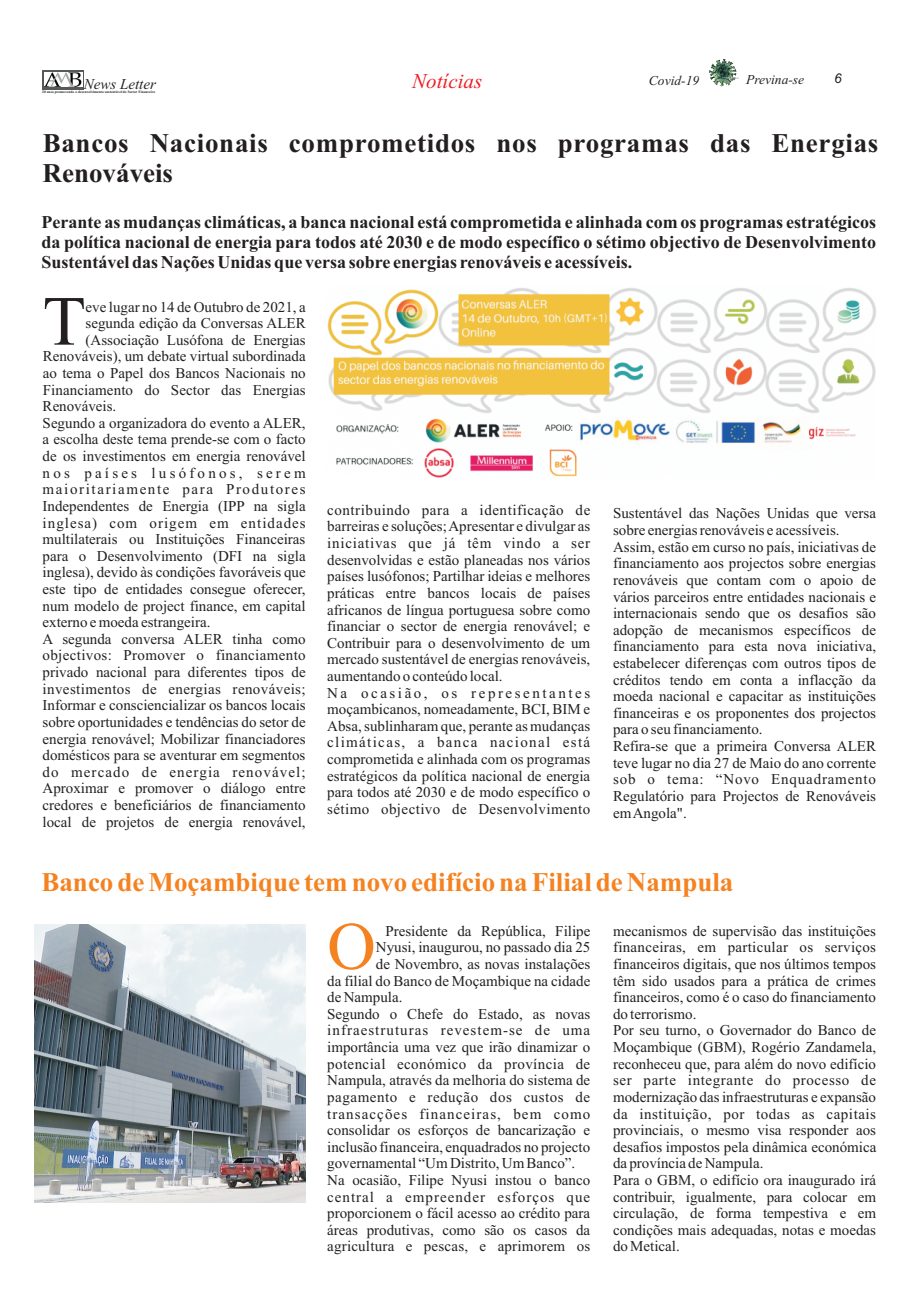
<style>
.page{position:relative;width:920px;height:1290px;background:#fff}
.page>*{position:absolute;margin:0;border:0;box-sizing:border-box;transform-origin:0 0}
.t1{font:70.35px "Times New Roman";color:#231f20}
.t2{font:67.35px "Times New Roman";color:#f58220}
.t3{font:700 27px/29.8px "Times New Roman";letter-spacing:.025em;color:#231f20}
.t4{font:700 27px "Times New Roman";color:#f58220}
.t5{font:italic 21px "Times New Roman";color:#ee1d23}
.t6{font:700 18px/20px "Times New Roman";color:#231f20;text-align:justify}
.t7{font:15px/16.6px "Times New Roman";color:#231f20}
.t8{font:15px "Times New Roman";letter-spacing:.025em;color:#231f20}
.t9{font:15px "Times New Roman";letter-spacing:.07em;color:#231f20}
.t10{font:15px "Times New Roman";letter-spacing:.065em;color:#231f20}
.t11{font:15px "Times New Roman";letter-spacing:.11em;color:#231f20}
.t12{font:15px "Times New Roman";letter-spacing:.075em;color:#231f20}
.t13{font:15px "Times New Roman";letter-spacing:.035em;color:#231f20}
.t14{font:15px "Times New Roman";letter-spacing:.215em;color:#231f20}
.t15{font:italic 15px "Times New Roman";color:#231f20}
.t16{font:italic 13.5px "Times New Roman";color:#231f20}
.t17{font:italic 13.5px "Arial";color:#231f20}
.t18{font:700 3.6px "Times New Roman";color:#231f20}
</style>
<div class="page">
<img style="left:709px;top:59px;width:29px;height:28px">
<div style="left:42px;top:70px;width:42px;height:19px;background:#57585a"></div>
<img style="left:44px;top:72px;width:39px;height:15px">
<img style="left:327px;top:288px;width:549px;height:190px">
<img style="left:35px;top:925px;width:271px;height:277px">
<p class="t15" style="left:84px;top:79px;width:74px">News Letter</p>
<p class="t18" style="left:42px;top:90px;width:114px">20 anos promovendo o desenvolvimento sustentável do Sector Financeiro</p>
<h3 class="t5" style="left:412px;top:74px;width:72px">Notícias</h3>
<p class="t16" style="left:649px;top:76px;width:52px">Covid-19</p>
<p class="t16" style="left:746px;top:75px;width:59px">Previna-se</p>
<p class="t17" style="left:834px;top:73px;width:9px">6</p>
<h3 class="t3" style="left:43px;top:131px;width:837px">Bancos Nacionais comprometidos nos programas das Energias<br>Renováveis</h3>
<p class="t6" style="left:41px;top:214px;width:836px">Perante as mudanças climáticas, a banca nacional está comprometida e alinhada com os programas estratégicos da política nacional de energia para todos até 2030 e de modo específico o sétimo objectivo de Desenvolvimento Sustentável das Nações Unidas que versa sobre energias renováveis e acessíveis.</p>
<p class="t7" style="left:86px;top:300px;width:222px">eve lugar no 14 de Outubro de 2021, a</p>
<h1 class="t1" style="left:43px;top:296px;width:44px">T</h1>
<p class="t7" style="left:86px;top:316px;width:222px">segunda edição da Conversas ALER</p>
<p class="t7" style="left:86px;top:333px;width:222px">(Associação Lusófona de Energias</p>
<p class="t7" style="left:43px;top:349px;width:265px">Renováveis), um debate virtual subordinada</p>
<p class="t7" style="left:43px;top:366px;width:265px">ao tema o Papel dos Bancos Nacionais no</p>
<p class="t7" style="left:43px;top:383px;width:265px">Financiamento do Sector das Energias</p>
<p class="t7" style="left:43px;top:399px;width:75px">Renováveis.</p>
<p class="t7" style="left:43px;top:416px;width:265px">Segundo a organizadora do evento a ALER,</p>
<p class="t7" style="left:43px;top:433px;width:265px">a escolha deste tema prende-se com o facto</p>
<p class="t7" style="left:43px;top:449px;width:265px">de os investimentos em energia renovável</p>
<p class="t14" style="left:43px;top:467px;width:265px">nos países lusófonos, serem</p>
<p class="t11" style="left:43px;top:484px;width:265px">maioritariamente para Produtores</p>
<p class="t7" style="left:43px;top:499px;width:265px">Independentes de Energia (IPP na sigla</p>
<p class="t10" style="left:43px;top:517px;width:265px">inglesa) com origem em entidades</p>
<p class="t7" style="left:43px;top:532px;width:264px">multilaterais ou Instituições Financeiras</p>
<p class="t7" style="left:43px;top:549px;width:265px">para o Desenvolvimento (DFI na sigla</p>
<p class="t7" style="left:43px;top:565px;width:265px">inglesa), devido às condições favoráveis que</p>
<p class="t7" style="left:43px;top:582px;width:265px">este tipo de entidades consegue oferecer,</p>
<p class="t7" style="left:43px;top:599px;width:265px">num modelo de project finance, em capital</p>
<p class="t7" style="left:43px;top:615px;width:169px">externo e moeda estrangeira.</p>
<p class="t7" style="left:43px;top:632px;width:265px">A segunda conversa ALER tinha como</p>
<p class="t8" style="left:43px;top:650px;width:265px">objectivos: Promover o financiamento</p>
<p class="t7" style="left:43px;top:665px;width:265px">privado nacional para diferentes tipos de</p>
<p class="t8" style="left:43px;top:683px;width:265px">investimentos de energias renováveis;</p>
<p class="t7" style="left:43px;top:698px;width:265px">Informar e consciencializar os bancos locais</p>
<p class="t7" style="left:43px;top:715px;width:265px">sobre oportunidades e tendências do setor de</p>
<p class="t7" style="left:43px;top:732px;width:265px">energia renovável; Mobilizar financiadores</p>
<p class="t7" style="left:43px;top:748px;width:264px">domésticos para se aventurar em segmentos</p>
<p class="t12" style="left:43px;top:766px;width:265px">do mercado de energia renovável;</p>
<p class="t7" style="left:43px;top:781px;width:265px">Aproximar e promover o diálogo entre</p>
<p class="t7" style="left:43px;top:798px;width:265px">credores e beneficiários de financiamento</p>
<p class="t7" style="left:43px;top:815px;width:265px">local de projetos de energia renovável,</p>
<p class="t7" style="left:327px;top:503px;width:265px">contribuindo para a identificação de barreiras e soluções; Apresentar e divulgar as iniciativas que já têm vindo a ser desenvolvidas e estão planeadas nos vários países lusófonos; Partilhar ideias e melhores práticas entre bancos locais de países africanos de língua portuguesa sobre como financiar o sector de energia renovável; e Contribuir para o desenvolvimento de um mercado sustentável de energias renováveis, aumentando o conteúdo local.<br>Na ocasião, os representantes moçambicanos, nomeadamente, BCI, BIM e Absa, sublinharam que, perante as mudanças climáticas, a banca nacional está comprometida e alinhada com os programas estratégicos da política nacional de energia para todos até 2030 e de modo específico o sétimo objectivo de Desenvolvimento</p>
<p class="t7" style="left:613px;top:506px;width:265px">Sustentável das Nações Unidas que versa sobre energias renováveis e acessíveis.<br>Assim, estão em curso no país, iniciativas de financiamento aos projectos sobre energias renováveis que contam com o apoio de vários parceiros entre entidades nacionais e internacionais sendo que os desafios são adopção de mecanismos específicos de financiamento para esta nova iniciativa, estabelecer diferenças com outros tipos de créditos tendo em conta a inflacção da moeda nacional e capacitar as instituições financeiras e os proponentes dos projectos para o seu financiamento.<br>Refira-se que a primeira Conversa ALER teve lugar no dia 27 de Maio do ano corrente sob o tema: “Novo Enquadramento Regulatório para Projectos de Renováveis em Angola".</p>
<h3 class="t4" style="left:41px;top:873px;width:693px">Banco de Moçambique tem novo edifício na Filial de Nampula</h3>
<h2 class="t2" style="left:327px;top:922px;width:50px">O</h2>
<p class="t7" style="left:385px;top:924px;width:206px">Presidente da República, Filipe</p>
<p class="t7" style="left:613px;top:924px;width:265px">mecanismos de supervisão das instituições financeiras, em particular os serviços financeiros digitais, que nos últimos tempos têm sido usados para a prática de crimes financeiros, como é o caso do financiamento do terrorismo.<br>Por seu turno, o Governador do Banco de Moçambique (GBM), Rogério Zandamela, reconheceu que, para além do novo edifício ser parte integrante do processo de modernização das infraestruturas e expansão da instituição, por todas as capitais provinciais, o mesmo visa responder aos desafios impostos pela dinâmica económica da província de Nampula.<br>Para o GBM, o edifício ora inaugurado irá contribuir, igualmente, para colocar em circulação, de forma tempestiva e em condições mais adequadas, notas e moedas do Metical.</p>
<p class="t7" style="left:376px;top:940px;width:216px">Nyusi, inaugurou, no passado dia 25</p>
<p class="t7" style="left:376px;top:957px;width:216px">de Novembro, as novas instalações</p>
<p class="t7" style="left:327px;top:974px;width:265px">da filial do Banco de Moçambique na cidade</p>
<p class="t7" style="left:327px;top:990px;width:77px">de Nampula.</p>
<p class="t7" style="left:327px;top:1007px;width:265px">Segundo o Chefe do Estado, as novas</p>
<p class="t9" style="left:327px;top:1025px;width:265px">infraestruturas revestem-se de uma</p>
<p class="t7" style="left:327px;top:1040px;width:265px">importância uma vez que irão dinamizar o</p>
<p class="t8" style="left:327px;top:1058px;width:265px">potencial económico da província de</p>
<p class="t7" style="left:327px;top:1073px;width:265px">Nampula, através da melhoria do sistema de</p>
<p class="t13" style="left:327px;top:1091px;width:265px">pagamento e redução dos custos de</p>
<p class="t9" style="left:327px;top:1108px;width:265px">transacções financeiras, bem como</p>
<p class="t7" style="left:327px;top:1123px;width:265px">consolidar os esforços de bancarização e</p>
<p class="t7" style="left:327px;top:1140px;width:265px">inclusão financeira, enquadrados no projecto</p>
<p class="t7" style="left:327px;top:1156px;width:250px">governamental “Um Distrito, Um Banco”.</p>
<p class="t7" style="left:327px;top:1173px;width:265px">Na ocasião, Filipe Nyusi instou o banco</p>
<p class="t10" style="left:327px;top:1191px;width:265px">central a empreender esforços que</p>
<p class="t7" style="left:327px;top:1206px;width:265px">proporcionem o fácil acesso ao crédito para</p>
<p class="t7" style="left:327px;top:1223px;width:265px">áreas produtivas, como são os casos da</p>
<p class="t7" style="left:327px;top:1239px;width:265px">agricultura e pescas, e aprimorem os</p>
</div>
